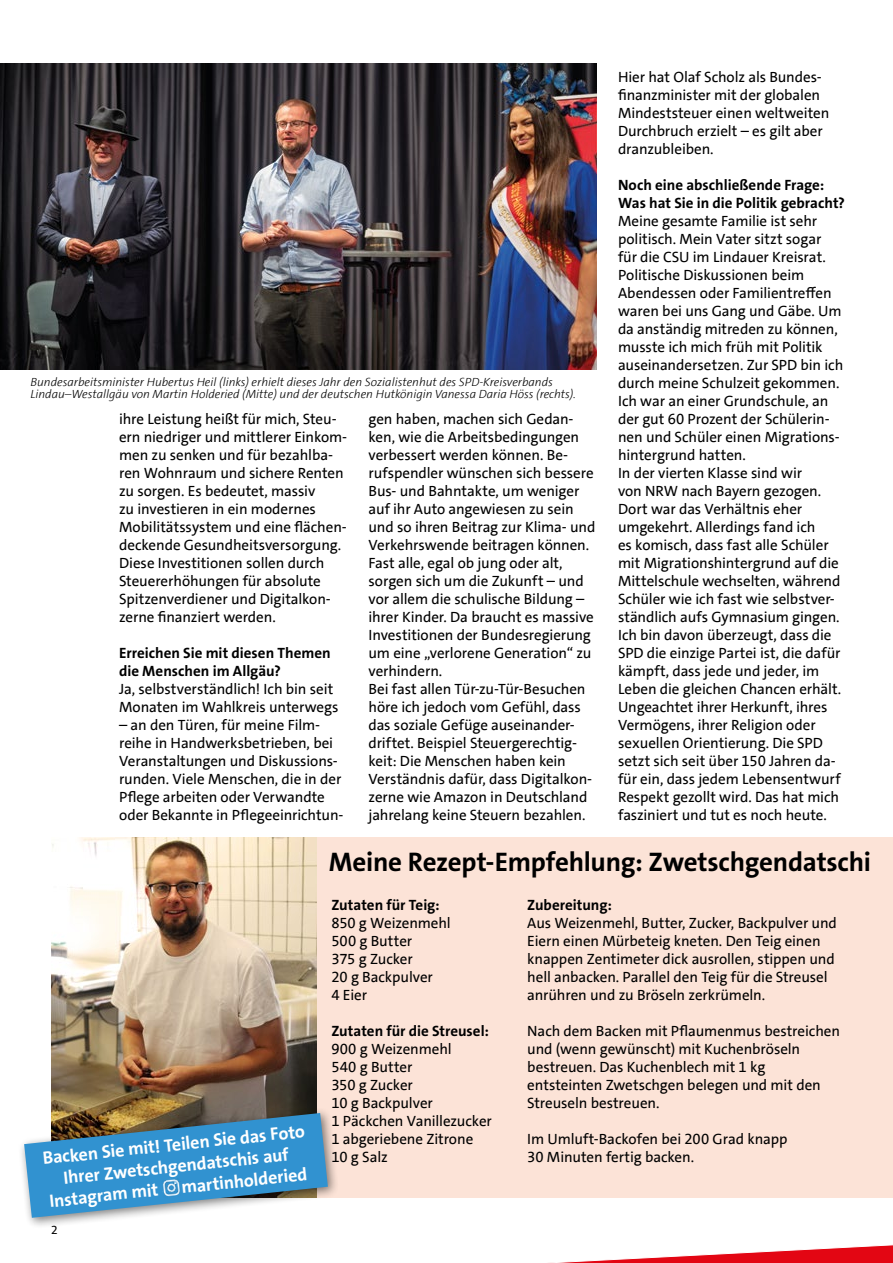
<style>
.page{position:relative;width:893px;height:1263px;background:#fff}
.page>*{position:absolute;margin:0;border:0;box-sizing:border-box;transform-origin:0 0}
.t1{font:700 27px "SPD The Sans";letter-spacing:-.01em;color:#000}
.t2{font:700 18px "SPD The Sans";color:#fff}
.t3{font:15px/18px "SPD The Sans";letter-spacing:-.005em;color:#000}
.t4{font:700 15px/18px "SPD The Sans";color:#000}
.t5{font:italic 300 12px/12px "SPD The Sans";color:#000}
.t6{font:12px "SPD The Sans";color:#000}
</style>
<div class="page">
<img style="left:0;top:64px;width:597px;height:306px">
<svg style="left:549px;top:1244px;width:344px;height:19px"></svg>
<div style="left:316px;top:838px;width:577px;height:360px;background:#fce3d7"></div>
<img style="left:51px;top:838px;width:265px;height:269px">
<div style="left:18px;top:1107px;width:322px;height:123px;background:#000;opacity:.5"></div>
<svg style="left:24px;top:1113px;width:304px;height:105px;background:#5998be"></svg>
<img style="left:161px;top:1177px;width:22px;height:22px">
<p class="t5" style="left:30px;top:376px;width:547px">Bundesarbeitsminister Hubertus Heil (links) erhielt dieses Jahr den Sozialistenhut des SPD-Kreisverbands<br>Lindau–Westallgäu von Martin Holderied (Mitte) und der deutschen Hutkönigin Vanessa Daria Höss (rechts).</p>
<p class="t3" style="left:119px;top:410px;width:230px">ihre Leistung heißt für mich, Steu&shy;ern niedriger und mittlerer Einkom&shy;men zu senken und für bezahlba&shy;ren Wohnraum und sichere Renten zu sorgen. Es bedeutet, massiv<br>zu investieren in ein modernes<br>Mobilitätssystem und eine flächen&shy;deckende Gesundheitsversorgung.<br>Diese Investitionen sollen durch<br>Steuererhöhungen für absolute<br>Spitzenverdiener und Digitalkon&shy;zerne finanziert werden.</p>
<p class="t4" style="left:119px;top:644px;width:213px">Erreichen Sie mit diesen Themen die Menschen im Allgäu?</p>
<p class="t3" style="left:119px;top:680px;width:221px">Ja, selbstverständlich! Ich bin seit<br>Monaten im Wahlkreis unterwegs</p>
<p class="t3" style="left:119px;top:716px;width:226px">– an den Türen, für meine Film&shy;reihe in Handwerksbetrieben, bei Veranstaltungen und Diskussions&shy;runden. Viele Menschen, die in der Pflege arbeiten oder Verwandte oder Bekannte in Pflegeeinrichtun-</p>
<p class="t3" style="left:369px;top:410px;width:228px">gen haben, machen sich Gedan&shy;ken, wie die Arbeitsbedingungen verbessert werden können. Be&shy;rufspendler wünschen sich bessere<br>Bus- und Bahntakte, um weniger auf ihr Auto angewiesen zu sein und so ihren Beitrag zur Klima- und<br>Verkehrswende beitragen können.<br>Fast alle, egal ob jung oder alt, sorgen sich um die Zukunft – und vor allem die schulische Bildung – ihrer Kinder. Da braucht es massive<br>Investitionen der Bundesregierung um eine „verlorene Generation“ zu verhindern.</p>
<p class="t3" style="left:369px;top:680px;width:225px">Bei fast allen Tür-zu-Tür-Besuchen höre ich jedoch vom Gefühl, dass das soziale Gefüge auseinander&shy;driftet. Beispiel Steuergerechtig&shy;keit: Die Menschen haben kein Verständnis dafür, dass Digitalkon&shy;zerne wie Amazon in Deutschland jahrelang keine Steuern bezahlen.</p>
<p class="t3" style="left:618px;top:68px;width:213px">Hier hat Olaf Scholz als Bundes&shy;finanzminister mit der globalen<br>Mindeststeuer einen weltweiten<br>Durchbruch erzielt – es gilt aber dranzubleiben.</p>
<p class="t4" style="left:618px;top:176px;width:228px">Noch eine abschließende Frage:<br>Was hat Sie in die Politik gebracht?</p>
<p class="t3" style="left:618px;top:212px;width:227px">Meine gesamte Familie ist sehr politisch. Mein Vater sitzt sogar für die CSU im Lindauer Kreisrat.<br>Politische Diskussionen beim<br>Abendessen oder Familientreffen waren bei uns Gang und Gäbe. Um da anständig mitreden zu können, musste ich mich früh mit Politik auseinandersetzen. Zur SPD bin ich durch meine Schulzeit gekommen.<br>Ich war an einer Grundschule, an der gut 60 Prozent der Schülerin&shy;nen und Schüler einen Migrations&shy;hintergrund hatten.</p>
<p class="t3" style="left:618px;top:464px;width:224px">In der vierten Klasse sind wir<br>von NRW nach Bayern gezogen.<br>Dort war das Verhältnis eher umgekehrt. Allerdings fand ich<br>es komisch, dass fast alle Schüler mit Migrationshintergrund auf die<br>Mittelschule wechselten, während<br>Schüler wie ich fast wie selbstver&shy;ständlich aufs Gymnasium gingen.</p>
<p class="t3" style="left:618px;top:626px;width:225px">Ich bin davon überzeugt, dass die SPD die einzige Partei ist, die dafür kämpft, dass jede und jeder, im Leben die gleichen Chancen erhält.<br>Ungeachtet ihrer Herkunft, ihres Vermögens, ihrer Religion oder sexuellen Orientierung. Die SPD setzt sich seit über 150 Jahren da&shy;für ein, dass jedem Lebensentwurf Respekt gezollt wird. Das hat mich fasziniert und tut es noch heute.</p>
<p class="t2" style="left:42px;top:1147px;width:265px;rotate:-6deg">Backen Sie mit! Teilen Sie das Foto</p>
<p class="t2" style="left:62px;top:1166px;width:228px;rotate:-6deg">Ihrer Zwetschgendatschis auf</p>
<p class="t2" style="left:48px;top:1189px;width:111px;rotate:-6deg">Instagram mit</p>
<p class="t2" style="left:180px;top:1175px;width:128px;rotate:-6deg">martinholderied</p>
<p class="t6" style="left:51px;top:1222px;width:8px">2</p>
<p class="t1" style="left:329px;top:844px;width:544px">Meine Rezept-Empfehlung: Zwetschgendatschi</p>
<p class="t4" style="left:331px;top:896px;width:110px">Zutaten für Teig:</p>
<p class="t3" style="left:331px;top:914px;width:121px">850 g Weizenmehl</p>
<p class="t3" style="left:331px;top:932px;width:82px">500 g Butter</p>
<p class="t3" style="left:331px;top:950px;width:83px">375 g Zucker</p>
<p class="t3" style="left:331px;top:968px;width:103px">20 g Backpulver</p>
<p class="t3" style="left:331px;top:986px;width:37px">4 Eier</p>
<p class="t4" style="left:331px;top:1022px;width:159px">Zutaten für die Streusel:</p>
<p class="t3" style="left:331px;top:1040px;width:122px">900 g Weizenmehl</p>
<p class="t3" style="left:331px;top:1058px;width:82px">540 g Butter</p>
<p class="t3" style="left:331px;top:1076px;width:83px">350 g Zucker</p>
<p class="t3" style="left:331px;top:1094px;width:103px">10 g Backpulver</p>
<p class="t3" style="left:331px;top:1112px;width:162px">1 Päckchen Vanillezucker</p>
<p class="t3" style="left:331px;top:1130px;width:143px">1 abgeriebene Zitrone</p>
<p class="t3" style="left:331px;top:1148px;width:58px">10 g Salz</p>
<p class="t4" style="left:527px;top:896px;width:86px">Zubereitung:</p>
<p class="t3" style="left:527px;top:914px;width:311px">Aus Weizenmehl, Butter, Zucker, Backpulver und Eiern einen Mürbeteig kneten. Den Teig einen knappen Zentimeter dick ausrollen, stippen und hell anbacken. Parallel den Teig für die Streusel anrühren und zu Bröseln zerkrümeln.</p>
<p class="t3" style="left:527px;top:1022px;width:314px">Nach dem Backen mit Pflaumenmus bestreichen und (wenn gewünscht) mit Kuchenbröseln bestreuen. Das Kuchenblech mit 1 kg entsteinten Zwetschgen belegen und mit den Streuseln bestreuen.</p>
<p class="t3" style="left:527px;top:1130px;width:262px">Im Umluft-Backofen bei 200 Grad knapp<br>30 Minuten fertig backen.</p>
</div>
